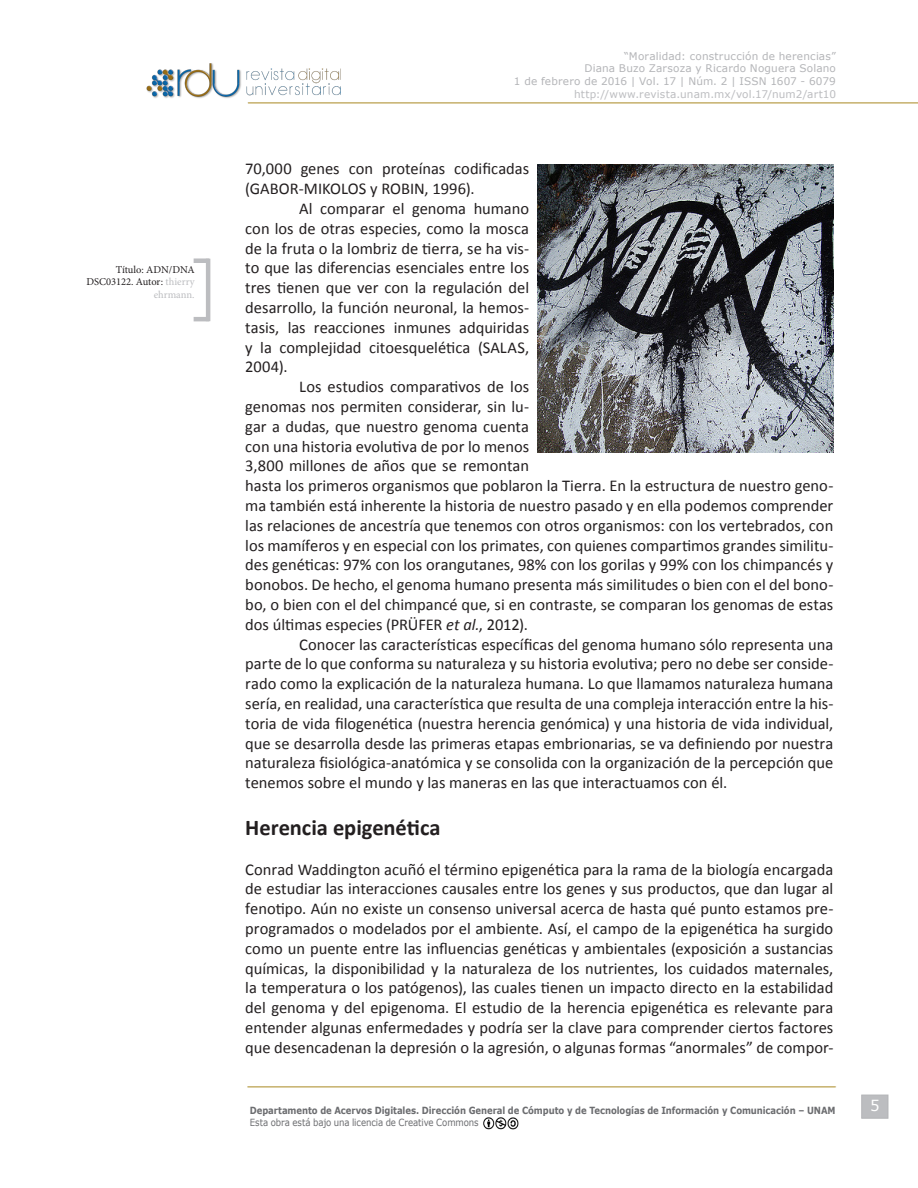
<style>
.page{position:relative;width:918px;height:1188px;background:#fff}
.page>*{position:absolute;margin:0;border:0;box-sizing:border-box;transform-origin:0 0}
.subtitulo_2_de_texto{font:700 22.5px "Calibri";letter-spacing:-.005em;color:#231f20}
.subtitulo_2_de_texto-2{font:16.5px/19.8px "Calibri";color:#231f20;text-align:justify}
.t1{font:15px "Verdana";color:#fff}
.t2{font:10.5px/12.6px "Verdana";letter-spacing:.015em;color:#b4b5b8;text-align:right}
.t3{font:10.5px "Verdana";letter-spacing:.01em;color:#bcbdc0}
.epigrafe{font:10.5px/12.6px "Minion Pro";color:#231f20;text-align:right}
.t4{font:700 9.9px "Verdana";letter-spacing:-.01em;color:#6c6d70;scale:.86 1}
.t5{font:9.9px "Verdana";letter-spacing:-.01em;color:#6c6d70;scale:.87 1}
.s1{color:#bcbdc0}
.s2{font-style:italic}
</style>
<div class="page">
<div style="left:861px;top:1095px;width:27px;height:24px;background:#bcbdc0"></div>
<hr style="left:247px;top:102px;width:671px;height:2px;background:#cbb87c">
<hr style="left:248px;top:103px;width:670px;height:1px;background:#ba9b32">
<hr style="left:247px;top:1086px;width:589px;height:2px;background:#cab677">
<hr style="left:248px;top:1087px;width:588px;height:1px;background:#ba9b32">
<img style="left:483px;top:1117px;width:36px;height:13px">
<img style="left:146px;top:63px;width:195px;height:35px">
<img style="left:538px;top:164px;width:295px;height:289px">
<hr style="left:206px;top:259px;width:4px;height:62px;background:#bcbdc0">
<hr style="left:194px;top:317px;width:15px;height:4px;background:#bcbdc0">
<div style="left:194px;top:258px;width:15px;height:5px;background:#bcbdc0"></div>
<p class="epigrafe" style="left:86px;top:263px;width:110px">Título: ADN/DNA<br>DSC03122. Autor: <span class="s1">thierry ehrmann.</span></p>
<p class="t2" style="left:514px;top:50px;width:324px">“Moralidad: construcción de herencias”<br>Diana Buzo Zarsoza y Ricardo Noguera Solano<br>1 de febrero de 2016 | Vol. 17 | Núm. 2 | ISSN 1607 - 6079</p>
<p class="t3" style="left:574px;top:87px;width:263px">http://www.revista.unam.mx/vol.17/num2/art10</p>
<p class="subtitulo_2_de_texto-2" style="left:245px;top:159px;width:285px">70,000 genes con proteínas codificadas (GABOR-MIKOLOS y ROBIN, 1996).</p>
<p class="subtitulo_2_de_texto-2" style="left:245px;top:199px;width:285px;text-indent:54px">Al comparar el genoma humano con los de otras especies, como la mosca de la fruta o la lombriz de tierra, se ha vis&shy;to que las diferencias esenciales entre los tres tienen que ver con la regulación del desarrollo, la función neuronal, la hemos&shy;tasis, las reacciones inmunes adquiridas y la complejidad citoesquelética (SALAS, 2004).</p>
<p class="subtitulo_2_de_texto-2" style="left:245px;top:377px;width:590px;text-align:left;text-indent:54px">Los estudios comparativos de los<br>genomas nos permiten considerar, sin lu-<br>gar a dudas, que nuestro genoma cuenta<br>con una historia evolutiva de por lo menos<br>3,800 millones de años que se remontan<br>hasta los primeros organismos que poblaron la Tierra. En la estructura de nuestro geno&shy;ma también está inherente la historia de nuestro pasado y en ella podemos comprender las relaciones de ancestría que tenemos con otros organismos: con los vertebrados, con los mamíferos y en especial con los primates, con quienes compartimos grandes similitu&shy;des genéticas: 97% con los orangutanes, 98% con los gorilas y 99% con los chimpancés y bonobos. De hecho, el genoma humano presenta más similitudes o bien con el del bono&shy;bo, o bien con el del chimpancé que, si en contraste, se comparan los genomas de estas dos últimas especies (PRÜFER <span class="s2">et al.</span>, 2012).</p>
<p class="subtitulo_2_de_texto-2" style="left:245px;top:634px;width:590px;text-indent:54px">Conocer las características específicas del genoma humano sólo representa una parte de lo que conforma su naturaleza y su historia evolutiva; pero no debe ser conside&shy;rado como la explicación de la naturaleza humana. Lo que llamamos naturaleza humana sería, en realidad, una característica que resulta de una compleja interacción entre la his&shy;toria de vida filogenética (nuestra herencia genómica) y una historia de vida individual, que se desarrolla desde las primeras etapas embrionarias, se va definiendo por nuestra naturaleza fisiológica-anatómica y se consolida con la organización de la percepción que tenemos sobre el mundo y las maneras en las que interactuamos con él.</p>
<p class="subtitulo_2_de_texto" style="left:245px;top:813px;width:197px">Herencia epigenética</p>
<p class="subtitulo_2_de_texto-2" style="left:245px;top:859px;width:590px">Conrad Waddington acuñó el término epigenética para la rama de la biología encargada de estudiar las interacciones causales entre los genes y sus productos, que dan lugar al fenotipo. Aún no existe un consenso universal acerca de hasta qué punto estamos pre&shy;programados o modelados por el ambiente. Así, el campo de la epigenética ha surgido como un puente entre las influencias genéticas y ambientales (exposición a sustancias químicas, la disponibilidad y la naturaleza de los nutrientes, los cuidados maternales, la temperatura o los patógenos), las cuales tienen un impacto directo en la estabilidad del genoma y del epigenoma. El estudio de la herencia epigenética es relevante para entender algunas enfermedades y podría ser la clave para comprender ciertos factores que desencadenan la depresión o la agresión, o algunas formas “anormales” de compor-</p>
<p class="t4" style="left:250px;top:1103px;width:683px">Departamento de Acervos Digitales. Dirección General de Cómputo y de Tecnologías de Información y Comunicación – UNAM</p>
<p class="t5" style="left:250px;top:1115px;width:265px">Esta obra está bajo una licencia de Creative Commons</p>
<p class="t1" style="left:870px;top:1096px;width:11px">5</p>
</div>
